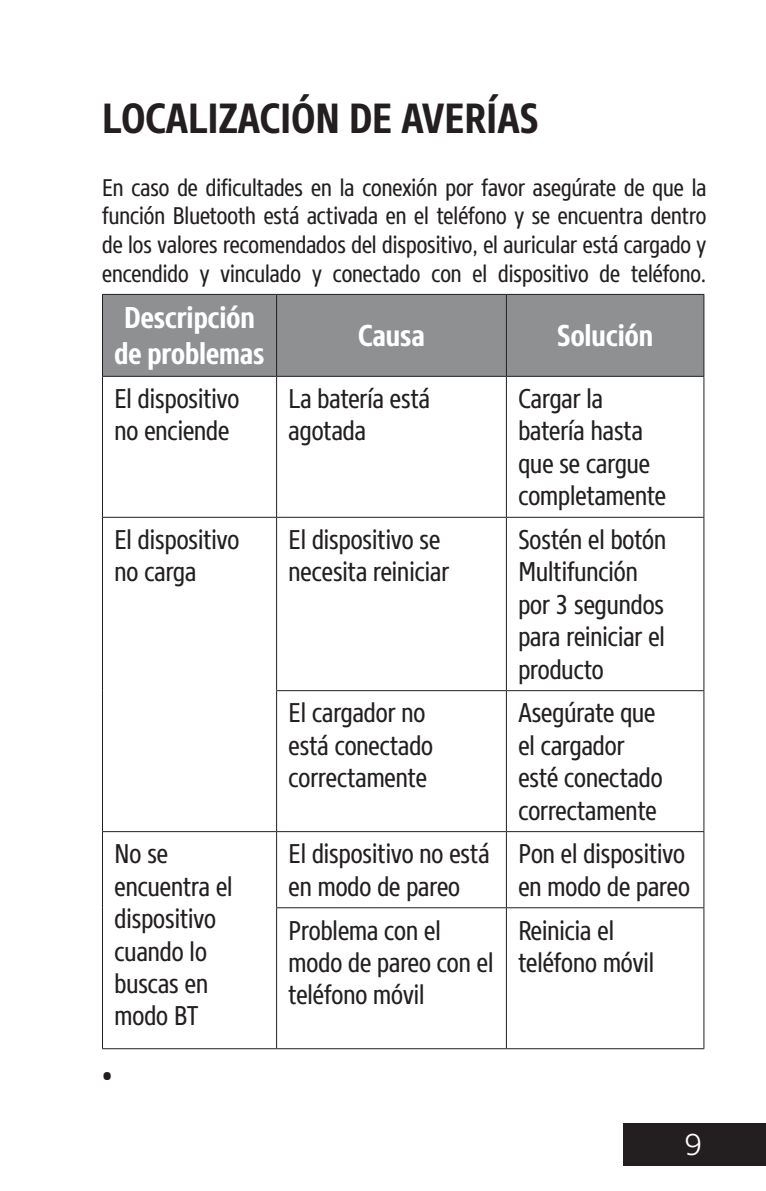
<style>
.page{position:relative;width:766px;height:1191px;background:#fff}
.page>*{position:absolute;margin:0;border:0;box-sizing:border-box;transform-origin:0 0}
.Sección{font:700 42px "Core Sans N67 Cn";color:#231f20}
.Encabezado_FT{font:700 30px/36px "Core Sans N67 Cn";color:#fff;text-align:center}
.t1{font:300 30px "Core Sans N35";color:#fff}
.t2{font:30px "Core Sans N47 Cn";color:#231f20}
.Contenido_FT{font:27px/32.4px "Core Sans N47 Cn";color:#231f20}
.Contenido{font:24px/28.8px "Core Sans N47 Cn";color:#231f20;text-align:justify}
</style>
<div class="page">
<div style="left:622px;top:1123px;width:143px;height:42px;background:#231f20"></div>
<div style="left:103px;top:295px;width:600px;height:81px;background:#8e9091"></div>
<hr style="left:102px;top:294px;width:174px;height:1px;background:#231f20">
<hr style="left:102px;top:295px;width:1px;height:81px;background:#231f20">
<hr style="left:276px;top:294px;width:230px;height:1px;background:#231f20">
<hr style="left:276px;top:295px;width:1px;height:81px;background:#231f20">
<hr style="left:506px;top:294px;width:198px;height:1px;background:#231f20">
<hr style="left:505px;top:295px;width:1px;height:81px;background:#231f20">
<hr style="left:703px;top:295px;width:1px;height:81px;background:#231f20">
<hr style="left:102px;top:376px;width:174px;height:1px;background:#231f20">
<hr style="left:102px;top:377px;width:1px;height:140px;background:#231f20">
<hr style="left:276px;top:376px;width:230px;height:1px;background:#231f20">
<hr style="left:276px;top:377px;width:1px;height:140px;background:#231f20">
<hr style="left:506px;top:376px;width:198px;height:1px;background:#231f20">
<hr style="left:505px;top:377px;width:1px;height:140px;background:#231f20">
<hr style="left:703px;top:377px;width:1px;height:140px;background:#231f20">
<hr style="left:102px;top:517px;width:174px;height:1px;background:#231f20">
<hr style="left:102px;top:517px;width:1px;height:173px;background:#231f20">
<hr style="left:276px;top:517px;width:230px;height:1px;background:#231f20">
<hr style="left:276px;top:517px;width:1px;height:173px;background:#231f20">
<hr style="left:506px;top:517px;width:198px;height:1px;background:#231f20">
<hr style="left:505px;top:517px;width:1px;height:173px;background:#231f20">
<hr style="left:703px;top:517px;width:1px;height:173px;background:#231f20">
<hr style="left:102px;top:690px;width:1px;height:141px;background:#231f20">
<hr style="left:276px;top:690px;width:230px;height:1px;background:#231f20">
<hr style="left:276px;top:691px;width:1px;height:140px;background:#231f20">
<hr style="left:506px;top:690px;width:198px;height:1px;background:#231f20">
<hr style="left:505px;top:691px;width:1px;height:140px;background:#231f20">
<hr style="left:703px;top:691px;width:1px;height:140px;background:#231f20">
<hr style="left:102px;top:831px;width:174px;height:1px;background:#231f20">
<hr style="left:102px;top:832px;width:1px;height:75px;background:#231f20">
<hr style="left:276px;top:831px;width:230px;height:1px;background:#231f20">
<hr style="left:276px;top:832px;width:1px;height:75px;background:#231f20">
<hr style="left:506px;top:831px;width:198px;height:1px;background:#231f20">
<hr style="left:505px;top:832px;width:1px;height:75px;background:#231f20">
<hr style="left:703px;top:832px;width:1px;height:75px;background:#231f20">
<hr style="left:102px;top:907px;width:1px;height:141px;background:#231f20">
<hr style="left:276px;top:907px;width:230px;height:1px;background:#231f20">
<hr style="left:276px;top:908px;width:1px;height:140px;background:#231f20">
<hr style="left:506px;top:907px;width:198px;height:1px;background:#231f20">
<hr style="left:505px;top:908px;width:1px;height:140px;background:#231f20">
<hr style="left:703px;top:908px;width:1px;height:140px;background:#231f20">
<hr style="left:102px;top:1048px;width:174px;height:1px;background:#231f20">
<hr style="left:276px;top:1048px;width:230px;height:1px;background:#231f20">
<hr style="left:506px;top:1048px;width:198px;height:1px;background:#231f20">
<p class="Sección" style="left:102px;top:91px;width:438px">LOCALIZACIÓN DE AVERÍAS</p>
<p class="Contenido" style="left:102px;top:173px;width:605px">En caso de dificultades en la conexión por favor asegúrate de que la función Bluetooth está activada en el teléfono y se encuentra dentro de los valores recomendados del dispositivo, el auricular está cargado y encendido y vinculado y conectado con el dispositivo de teléfono.</p>
<p class="Encabezado_FT" style="left:114px;top:300px;width:151px">Descripción de problemas</p>
<p class="Encabezado_FT" style="left:358px;top:318px;width:68px">Causa</p>
<p class="Encabezado_FT" style="left:557px;top:318px;width:97px">Solución</p>
<p class="Contenido_FT" style="left:114px;top:382px;width:126px">El dispositivo no enciende</p>
<p class="Contenido_FT" style="left:288px;top:382px;width:143px">La batería está agotada</p>
<p class="Contenido_FT" style="left:518px;top:382px;width:149px">Cargar la batería hasta que se cargue completamente</p>
<p class="Contenido_FT" style="left:114px;top:523px;width:126px">El dispositivo no carga</p>
<p class="Contenido_FT" style="left:288px;top:523px;width:162px">El dispositivo se necesita reiniciar</p>
<p class="Contenido_FT" style="left:518px;top:523px;width:149px">Sostén el botón<br>Multifunción por 3 segundos para reiniciar el producto</p>
<p class="Contenido_FT" style="left:288px;top:697px;width:146px">El cargador no está conectado correctamente</p>
<p class="Contenido_FT" style="left:518px;top:697px;width:146px">Asegúrate que el cargador esté conectado correctamente</p>
<p class="Contenido_FT" style="left:114px;top:838px;width:120px">No se encuentra el dispositivo cuando lo buscas en modo BT</p>
<p class="Contenido_FT" style="left:288px;top:838px;width:202px">El dispositivo no está en modo de pareo</p>
<p class="Contenido_FT" style="left:518px;top:838px;width:173px">Pon el dispositivo en modo de pareo</p>
<p class="Contenido_FT" style="left:288px;top:914px;width:206px">Problema con el modo de pareo con el teléfono móvil</p>
<p class="Contenido_FT" style="left:518px;top:914px;width:137px">Reinicia el teléfono móvil</p>
<p class="t2" style="left:102px;top:1056px;width:12px">•</p>
<p class="t1" style="left:684px;top:1125px;width:19px">9</p>
</div>
